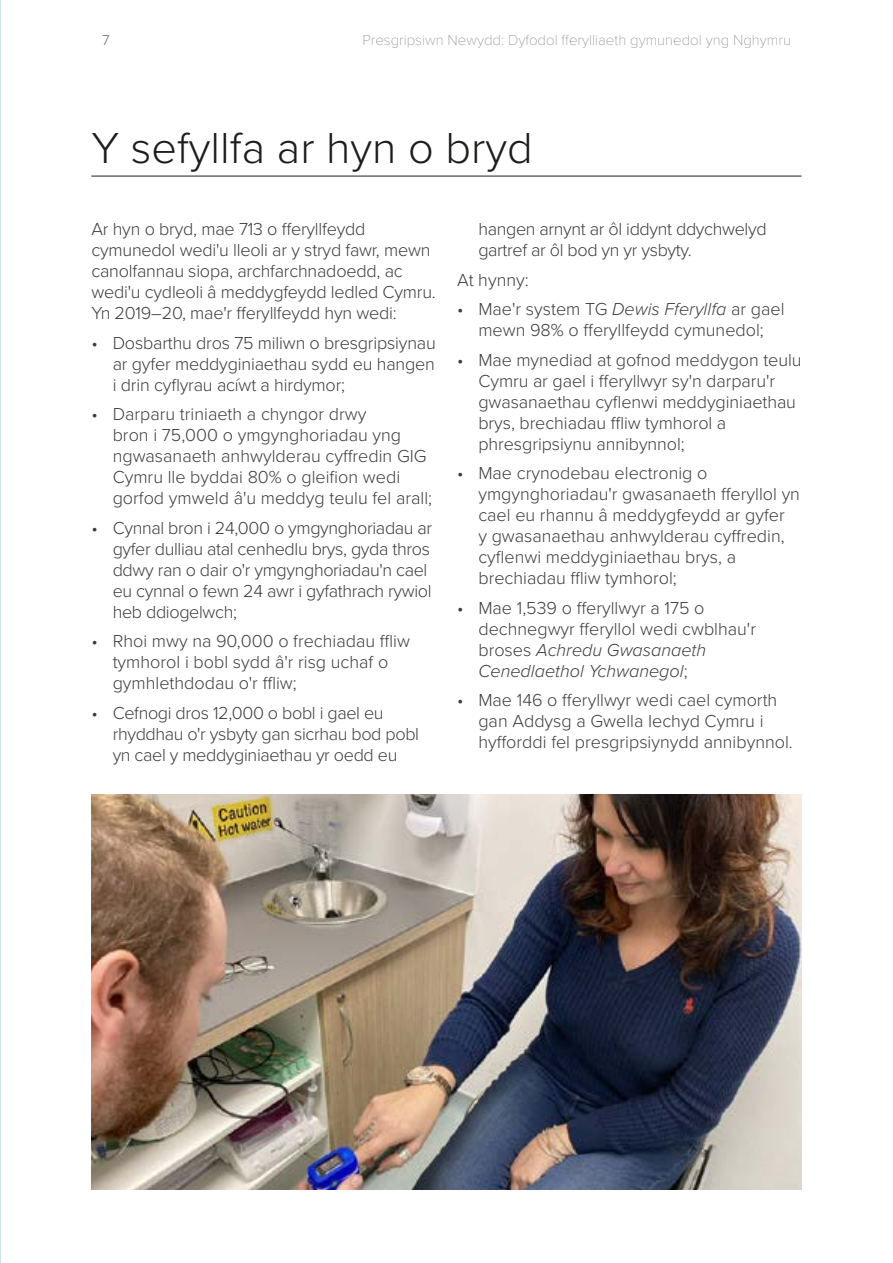
<style>
.page{position:relative;width:893px;height:1263px;background:#fff}
.page>*{position:absolute;margin:0;border:0;box-sizing:border-box;transform-origin:0 0}
.Main_heading__NEW{font:300 45px "Proxima Nova";color:#1d1d1b}
.Body_Text__NEW{font:300 18px/21px "Proxima Nova";letter-spacing:-.005em;color:#3c3c3b}
.t1{font:100 15px "Proxima Nova T";color:#878787}
.t2{font:300 15px "Proxima Nova";color:#706f6f}
.s1{font-style:italic}
</style>
<div class="page">
<hr style="left:0;top:0;width:1px;height:1263px;background:#9dc3df">
<hr style="left:91px;top:176px;width:710px;height:1px;background:#1d1d1b">
<img style="left:91px;top:794px;width:710px;height:395px">
<p class="t2" style="left:102px;top:29px;width:9px">7</p>
<p class="t1" style="left:362px;top:29px;width:430px">Presgripsiwn Newydd: Dyfodol fferylliaeth gymunedol yng Nghymru</p>
<h2 class="Main_heading__NEW" style="left:91px;top:115px;width:443px">Y sefyllfa ar hyn o bryd</h2>
<p class="Body_Text__NEW" style="left:91px;top:218px;width:346px">Ar hyn o bryd, mae 713 o fferyllfeydd cymunedol wedi'u lleoli ar y stryd fawr, mewn canolfannau siopa, archfarchnadoedd, ac wedi'u cydleoli â meddygfeydd ledled Cymru.<br>Yn 2019–20, mae'r fferyllfeydd hyn wedi:</p>
<p class="Body_Text__NEW" style="left:113px;top:331px;width:325px;text-align:justify;text-indent:-21px">• Dosbarthu dros 75 miliwn o bresgripsiynau ar gyfer meddyginiaethau sydd eu hangen i drin cyflyrau acíwt a hirdymor;</p>
<p class="Body_Text__NEW" style="left:113px;top:403px;width:321px;text-indent:-21px">• Darparu triniaeth a chyngor drwy<br>bron i 75,000 o ymgynghoriadau yng ngwasanaeth anhwylderau cyffredin GIG Cymru lle byddai 80% o gleifion wedi gorfod ymweld â'u meddyg teulu fel arall;</p>
<p class="Body_Text__NEW" style="left:113px;top:516px;width:321px;text-indent:-21px">• Cynnal bron i 24,000 o ymgynghoriadau ar gyfer dulliau atal cenhedlu brys, gyda thros ddwy ran o dair o'r ymgynghoriadau'n cael eu cynnal o fewn 24 awr i gyfathrach rywiol heb ddiogelwch;</p>
<p class="Body_Text__NEW" style="left:113px;top:630px;width:299px;text-indent:-21px">• Rhoi mwy na 90,000 o frechiadau ffliw tymhorol i bobl sydd â'r risg uchaf o gymhlethdodau o'r ffliw;</p>
<p class="Body_Text__NEW" style="left:113px;top:701px;width:308px;text-indent:-21px">• Cefnogi dros 12,000 o bobl i gael eu rhyddhau o'r ysbyty gan sicrhau bod pobl yn cael y meddyginiaethau yr oedd eu</p>
<p class="Body_Text__NEW" style="left:478px;top:218px;width:290px">hangen arnynt ar ôl iddynt ddychwelyd gartref ar ôl bod yn yr ysbyty.</p>
<p class="Body_Text__NEW" style="left:457px;top:268px;width:73px">At hynny:</p>
<p class="Body_Text__NEW" style="left:457px;top:298px;width:329px;text-align:center">• Mae'r system TG <span class="s1">Dewis Fferyllfa</span> ar gael mewn 98% o fferyllfeydd cymunedol;</p>
<p class="Body_Text__NEW" style="left:478px;top:348px;width:325px;text-indent:-21px">• Mae mynediad at gofnod meddygon teulu Cymru ar gael i fferyllwyr sy'n darparu'r gwasanaethau cyflenwi meddyginiaethau brys, brechiadau ffliw tymhorol a phresgripsiynu annibynnol;</p>
<p class="Body_Text__NEW" style="left:478px;top:462px;width:323px;text-indent:-21px">• Mae crynodebau electronig o ymgynghoriadau'r gwasanaeth fferyllol yn cael eu rhannu â meddygfeydd ar gyfer<br>y gwasanaethau anhwylderau cyffredin, cyflenwi meddyginiaethau brys, a brechiadau ffliw tymhorol;</p>
<p class="Body_Text__NEW" style="left:478px;top:596px;width:279px;text-indent:-21px">• Mae 1,539 o fferyllwyr a 175 o dechnegwyr fferyllol wedi cwblhau'r broses <span class="s1">Achredu Gwasanaeth<br>Cenedlaethol Ychwanegol</span>;</p>
<p class="Body_Text__NEW" style="left:478px;top:689px;width:316px;text-indent:-21px">• Mae 146 o fferyllwyr wedi cael cymorth gan Addysg a Gwella Iechyd Cymru i hyfforddi fel presgripsiynydd annibynnol.</p>
</div>
